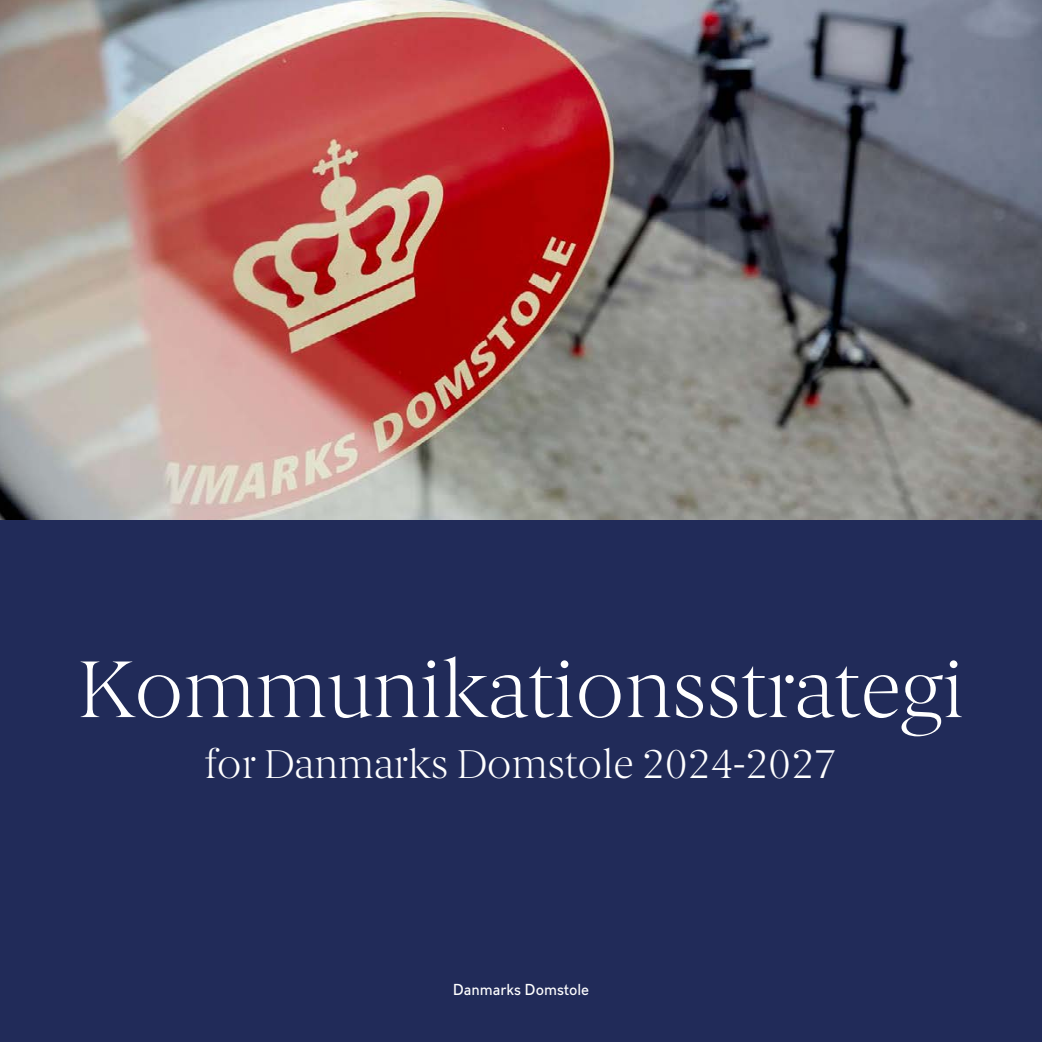
<style>
.page{position:relative;width:1042px;height:1042px;background:#fff}
.page>*{position:absolute;margin:0;border:0;box-sizing:border-box;transform-origin:0 0}
.t1{font:300 80.5px "Berlingske Serif";color:#fff}
.t2{font:300 40.25px "Berlingske Serif";color:#fff}
.t3{font:14.88px "DS737";color:#fff}
</style>
<div class="page">
<img style="left:0;top:0;width:1042px;height:521px">
<div style="left:0;top:521px;width:1042px;height:521px;background:#212b59"></div>
<h1 class="t1" style="left:78px;top:637px;width:887px">Kommunikationsstrategi</h1>
<h2 class="t2" style="left:205px;top:738px;width:633px">for Danmarks Domstole 2024-2027</h2>
<p class="t3" style="left:453px;top:977px;width:138px">Danmarks Domstole</p>
</div>
